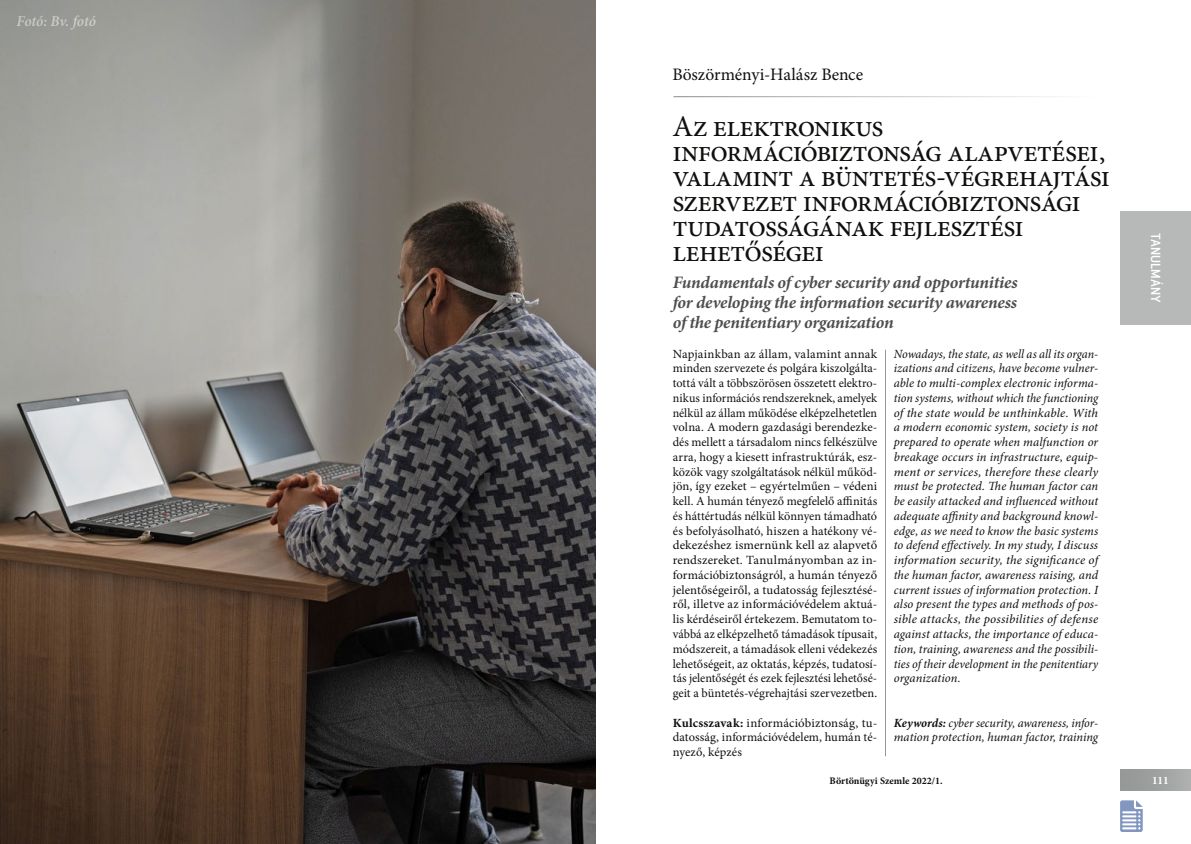
<style>
.page{position:relative;width:1191px;height:844px;background:#fff}
.page>*{position:absolute;margin:0;border:0;box-sizing:border-box;transform-origin:0 0}
.t1{font:30px/25px "Minion Pro";letter-spacing:-.03em;color:#0f0f0d}
.t2{font:italic 700 17.5px/20px "Minion Pro";letter-spacing:-.015em;color:#4d4f4e;text-align:justify}
.t3{font:17.5px "Minion Pro";color:#0f0f0d}
.t4{font:italic 600 15px "Minion Pro";letter-spacing:-.005em;color:#fff}
.t5{font:700 13.12px "Lintel";letter-spacing:.01em;color:#fff}
.t6{font:12.5px/14.8px "Minion Pro";color:#0f0f0d;text-align:justify}
.t7{font:italic 12.5px/14.8px "Minion Pro";color:#0f0f0d;text-align:justify}
.t8{font:700 11.25px "Minion Pro";color:#fff}
.t9{font:700 10px "Minion Pro";color:#0f0f0d}
.s1{font-size:27.5px}
.s2{font-weight:700}
</style>
<div class="page">
<div style="left:1120px;top:769px;width:71px;height:21px;background:linear-gradient(to right,#939594,#adafaf)"></div>
<img style="left:0;top:0;width:595px;height:843px">
<hr style="left:885px;top:349px;width:1px;height:407px;background:#969898">
<div style="left:1120px;top:211px;width:71px;height:113px;background:#b7b9b9"></div>
<svg style="left:1120px;top:800px;width:22px;height:31px"></svg>
<p class="t4" style="left:17px;top:11px;width:81px">Fotó: Bv. fotó</p>
<h2 class="t3" style="left:672px;top:63px;width:192px">Böszörményi-Halász Bence</h2>
<h1 class="t1" style="left:672px;top:114px;width:434px">Az elektronikus információbiztonság alapvetései<span class="s1">,</span></h1>
<h1 class="t1" style="left:672px;top:164px;width:439px">valamint a büntetés-végrehajtási szervezet információbiztonsági tudatosságának fejlesztési lehetőségei</h1>
<h2 class="t2" style="left:673px;top:272px;width:346px">Fundamentals of cyber security and opportunities for developing the information security awareness of the penitentiary organization</h2>
<p class="t6" style="left:673px;top:346px;width:206px">Napjainkban az állam, valamint annak minden szervezete és polgára kiszolgálta&shy;tottá vált a többszörösen összetett elektro&shy;nikus információs rendszereknek, amelyek nélkül az állam működése elképzelhetetlen volna. A modern gazdasági berendezke&shy;dés mellett a társadalom nincs felkészülve arra, hogy a kiesett infrastruktúrák, esz&shy;közök vagy szolgáltatások nélkül működ&shy;jön, így ezeket – egyértelműen – védeni kell. A humán tényező megfelelő affinitás és háttértudás nélkül könnyen támadható és befolyásolható, hiszen a hatékony vé&shy;dekezéshez ismernünk kell az alapvető rendszereket. Tanulmányomban az in&shy;formációbiztonságról, a humán tényező jelentőségeiről, a tudatosság fejlesztésé&shy;ről, illetve az információvédelem aktuá&shy;lis kérdéseiről értekezem. Bemutatom to&shy;vábbá az elképzelhető támadások típusait, módszereit, a támadások elleni védekezés lehetőségeit, az oktatás, képzés, tudatosí&shy;tás jelentőségét és ezek fejlesztési lehetősé&shy;geit a büntetés-végrehajtási szervezetben.</p>
<p class="t6" style="left:673px;top:715px;width:206px"><span class="s2">Kulcsszavak:</span> információbiztonság, tu&shy;datosság, információvédelem, humán té&shy;nyező, képzés</p>
<p class="t7" style="left:893px;top:346px;width:206px">Nowadays, the state, as well as all its organ&shy;izations and citizens, have become vulner&shy;able to multi-complex electronic informa&shy;tion systems, without which the functioning of the state would be unthinkable. With a modern economic system, society is not prepared to operate when malfunction or breakage occurs in infrastructure, equip&shy;ment or services, therefore these clearly must be protected. The human factor can be easily attacked and influenced without adequate affinity and background knowl&shy;edge, as we need to know the basic systems to defend effectively. In my study, I discuss information security, the significance of the human factor, awareness raising, and current issues of information protection. I also present the types and methods of pos&shy;sible attacks, the possibilities of defense against attacks, the importance of educa&shy;tion, training, awareness and the possibili&shy;ties of their development in the penitentiary organization.</p>
<p class="t7" style="left:893px;top:715px;width:206px"><span class="s2">Keywords:</span> cyber security, awareness, infor&shy;mation protection, human factor, training</p>
<p class="t5" style="left:1164px;top:233px;width:72px;rotate:90deg">TANULMÁNY</p>
<p class="t9" style="left:829px;top:773px;width:114px">Börtönügyi Szemle 2022/1.</p>
<p class="t8" style="left:1152px;top:772px;width:18px">111</p>
</div>
